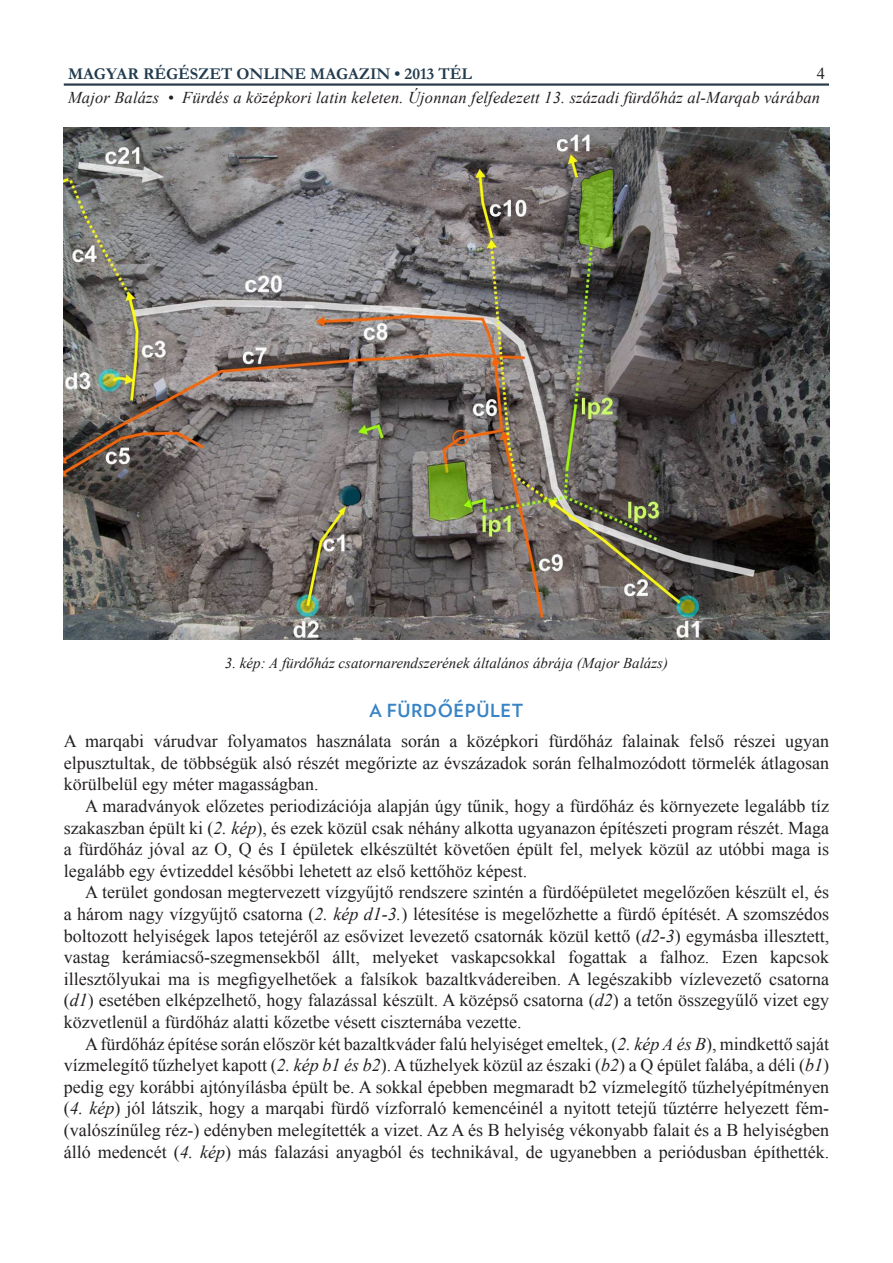
<style>
.page{position:relative;width:893px;height:1263px;background:#fff}
.page>*{position:absolute;margin:0;border:0;box-sizing:border-box;transform-origin:0 0}
.cikk_szoveg_print{font:18px/21.6px "Times New Roman";color:#231f20;text-align:justify}
.alcim{font:700 18px "Verlag";letter-spacing:.035em;color:#3884c5}
.t1{font:italic 16.5px "Times New Roman";letter-spacing:.01em;color:#231f20}
.t2{font:700 16.5px "Garamond";color:#213b4f}
.t3{font:16.5px "Times New Roman";color:#231f20}
.kepala{font:italic 15px "Times New Roman";color:#231f20}
.s1{font-style:italic}
</style>
<div class="page">
<hr style="left:64px;top:83px;width:765px;height:3px;background:#2d3d4d">
<img style="left:64px;top:128px;width:765px;height:511px">
<p class="t2" style="left:68px;top:62px;width:405px">MAGYAR RÉGÉSZET ONLINE MAGAZIN • 2013 TÉL</p>
<p class="t1" style="left:68px;top:87px;width:753px">Major Balázs • Fürdés a középkori latin keleten. Újonnan felfedezett 13. századi fürdőház al-Marqab várában</p>
<p class="t3" style="left:817px;top:62px;width:10px">4</p>
<p class="kepala" style="left:225px;top:653px;width:445px">3. kép: A fürdőház csatornarendszerének általános ábrája (Major Balázs)</p>
<p class="alcim" style="left:370px;top:696px;width:155px">A FÜRDŐÉPÜLET</p>
<p class="cikk_szoveg_print" style="left:64px;top:730px;width:767px">A marqabi várudvar folyamatos használata során a középkori fürdőház falainak felső részei ugyan elpusztultak, de többségük alsó részét megőrizte az évszázadok során felhalmozódott törmelék átlagosan körülbelül egy méter magasságban.</p>
<p class="cikk_szoveg_print" style="left:64px;top:795px;width:767px;text-indent:21px">A maradványok előzetes periodizációja alapján úgy tűnik, hogy a fürdőház és környezete legalább tíz szakaszban épült ki (<span class="s1">2. kép</span>), és ezek közül csak néhány alkotta ugyanazon építészeti program részét. Maga a fürdőház jóval az O, Q és I épületek elkészültét követően épült fel, melyek közül az utóbbi maga is legalább egy évtizeddel későbbi lehetett az első kettőhöz képest.</p>
<p class="cikk_szoveg_print" style="left:64px;top:881px;width:767px;text-indent:21px">A terület gondosan megtervezett vízgyűjtő rendszere szintén a fürdőépületet megelőzően készült el, és a három nagy vízgyűjtő csatorna (<span class="s1">2. kép d1-3.</span>) létesítése is megelőzhette a fürdő építését. A szomszédos boltozott helyiségek lapos tetejéről az esővizet levezető csatornák közül kettő (<span class="s1">d2-3</span>) egymásba illesztett, vastag kerámiacső-szegmensekből állt, melyeket vaskapcsokkal fogattak a falhoz. Ezen kapcsok illesztőlyukai ma is megfigyelhetőek a falsíkok bazaltkvádereiben. A legészakibb vízlevezető csatorna (<span class="s1">d1</span>) esetében elképzelhető, hogy falazással készült. A középső csatorna (<span class="s1">d2</span>) a tetőn összegyűlő vizet egy közvetlenül a fürdőház alatti kőzetbe vésett ciszternába vezette.</p>
<p class="cikk_szoveg_print" style="left:64px;top:1032px;width:767px;text-indent:21px">A fürdőház építése során először két bazaltkváder falú helyiséget emeltek, (<span class="s1">2. kép A és B</span>), mindkettő saját vízmelegítő tűzhelyet kapott (<span class="s1">2. kép b1 és b2</span>). A tűzhelyek közül az északi (<span class="s1">b2</span>) a Q épület falába, a déli (<span class="s1">b1</span>) pedig egy korábbi ajtónyílásba épült be. A sokkal épebben megmaradt b2 vízmelegítő tűzhelyépítményen (<span class="s1">4. kép</span>) jól látszik, hogy a marqabi fürdő vízforraló kemencéinél a nyitott tetejű tűztérre helyezett fém-(valószínűleg réz-) edényben melegítették a vizet. Az A és B helyiség vékonyabb falait és a B helyiségben álló medencét (<span class="s1">4. kép</span>) más falazási anyagból és technikával, de ugyanebben a periódusban építhették.</p>
</div>
